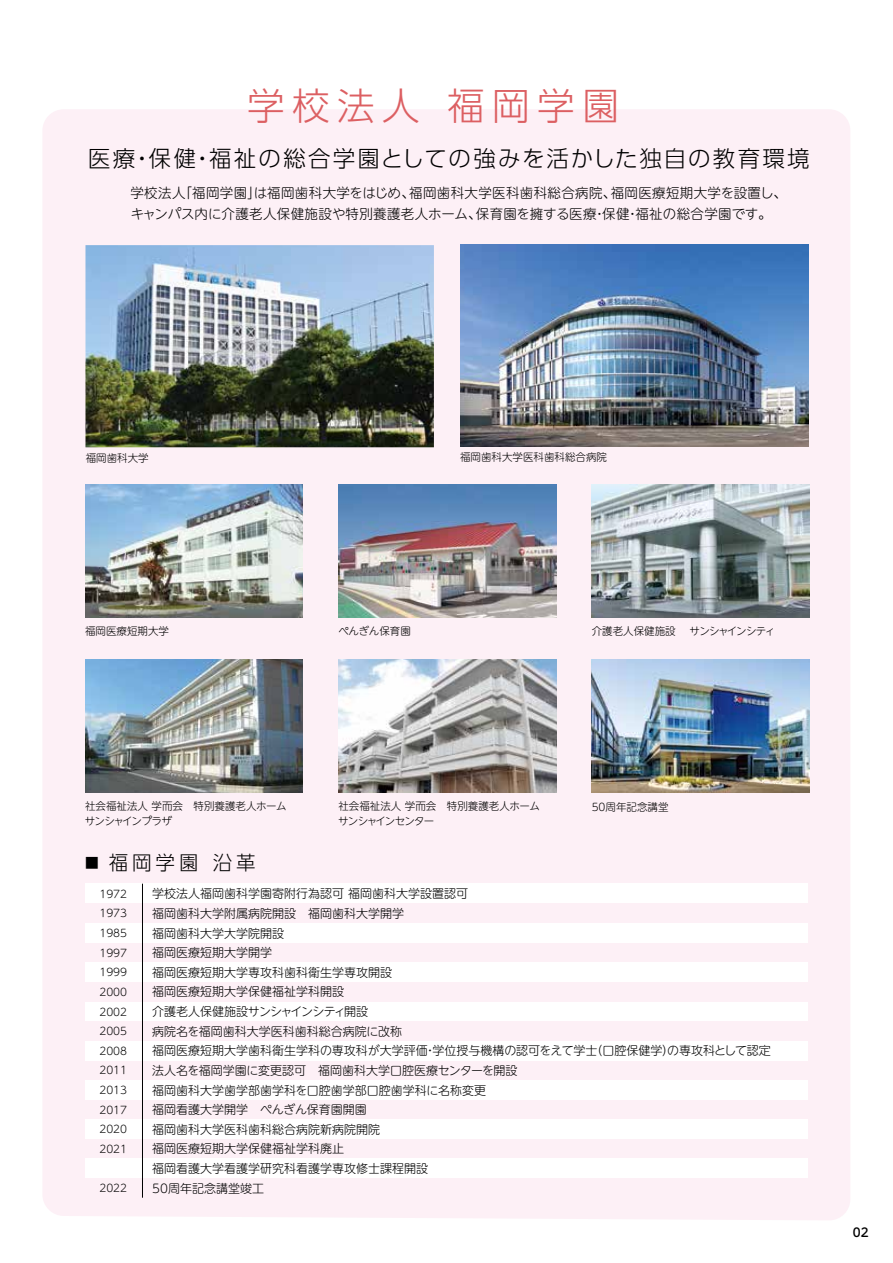
<style>
.page{position:relative;width:893px;height:1263px;background:#fff}
.page>*{position:absolute;margin:0;border:0;box-sizing:border-box;transform-origin:0 0}
.t1{font:300 37.5px "UD Shin Go Pro";letter-spacing:.2em;color:#dc5f62}
.t2{font:300 22.5px "UD Shin Go Pro";letter-spacing:.1em;color:#000}
.t3{font:300 19.5px "UD Shin Go Pro";letter-spacing:.2em;color:#000}
.t4{font:300 13.5px/21.8px "UD Shin M Go Pro";letter-spacing:.025em;color:#000;text-align:center}
.t5{font:300 12px/19.6px "UD Shin M Go Pro";color:#000}
.t6{font:500 12px "UD Shin M Go Pro";color:#000}
.t7{font:300 10.5px/19.6px "UD Shin M Go Pro";color:#000}
.t8{font:300 10.5px "UD Shin M Go Pro";letter-spacing:-.065em;color:#000}
.s1{font-size:13.65px}
</style>
<div class="page">
<div style="left:43px;top:109px;width:807px;height:1111px;background:#fdf0f6"></div>
<div style="left:85px;top:1099px;width:723px;height:20px;background:#fdf0f6"></div>
<div style="left:85px;top:1119px;width:723px;height:20px;background:#fff"></div>
<div style="left:85px;top:1139px;width:723px;height:19px;background:#fdf0f6"></div>
<div style="left:85px;top:1178px;width:723px;height:20px;background:#fdf0f6"></div>
<div style="left:85px;top:1158px;width:723px;height:20px;background:#fff"></div>
<div style="left:85px;top:1080px;width:723px;height:19px;background:#fff"></div>
<div style="left:85px;top:1060px;width:723px;height:20px;background:#fdf0f6"></div>
<div style="left:85px;top:1041px;width:723px;height:19px;background:#fff"></div>
<div style="left:85px;top:1021px;width:723px;height:20px;background:#fdf0f6"></div>
<div style="left:85px;top:1001px;width:723px;height:20px;background:#fff"></div>
<div style="left:85px;top:982px;width:723px;height:19px;background:#fdf0f6"></div>
<div style="left:85px;top:962px;width:723px;height:20px;background:#fff"></div>
<div style="left:85px;top:942px;width:723px;height:20px;background:#fdf0f6"></div>
<div style="left:85px;top:923px;width:723px;height:19px;background:#fff"></div>
<div style="left:85px;top:903px;width:723px;height:20px;background:#fdf0f6"></div>
<div style="left:85px;top:884px;width:723px;height:19px;background:#fff"></div>
<hr style="left:142px;top:884px;width:1px;height:314px;background:#000">
<img style="left:338px;top:660px;width:218px;height:133px">
<img style="left:85px;top:660px;width:218px;height:133px">
<img style="left:592px;top:485px;width:218px;height:133px">
<img style="left:338px;top:485px;width:218px;height:133px">
<img style="left:85px;top:485px;width:218px;height:133px">
<img style="left:460px;top:244px;width:348px;height:202px">
<img style="left:85px;top:245px;width:349px;height:202px">
<img style="left:592px;top:660px;width:218px;height:133px">
<h1 class="t1" style="left:247px;top:75px;width:374px">学校法人 福岡学園</h1>
<h2 class="t2" style="left:88px;top:141px;width:723px">医療・保健・福祉の総合学園としての強みを活かした独自の教育環境</h2>
<p class="t4" style="left:117px;top:181px;width:672px">　学校法人「福岡学園」は福岡歯科大学をはじめ、福岡歯科大学医科歯科総合病院、福岡医療短期大学を設置し、キャンパス内に介護老人保健施設や特別養護老人ホーム、保育園を擁する医療・保健・福祉の総合学園です。</p>
<p class="t7" style="left:86px;top:447px;width:65px">福岡歯科大学</p>
<p class="t7" style="left:460px;top:446px;width:148px">福岡歯科大学医科歯科総合病院</p>
<p class="t7" style="left:85px;top:621px;width:86px">福岡医療短期大学</p>
<p class="t7" style="left:338px;top:621px;width:74px">ぺんぎん保育園</p>
<p class="t8" style="left:592px;top:623px;width:185px">介護老人保健施設 　サンシャインシティ</p>
<p class="t7" style="left:85px;top:798px;width:203px;line-height:15px">社会福祉法人 学而会　特別養護老人ホームサンシャインプラザ</p>
<h3 class="t3" style="left:85px;top:847px;width:172px"><span class="s1">■</span> 福岡学園 沿革</h3>
<p class="t7" style="left:338px;top:798px;width:203px;line-height:15px">社会福祉法人 学而会　特別養護老人ホームサンシャインセンター</p>
<p class="t7" style="left:592px;top:796px;width:78px">50周年記念講堂</p>
<p class="t7" style="left:99px;top:883px;width:29px;text-align:justify">1972<br>1973<br>1985<br>1997<br>1999<br>2000<br>2002<br>2005<br>2008<br>2011<br>2013<br>2017<br>2020<br>2021</p>
<p class="t7" style="left:99px;top:1178px;width:29px">2022</p>
<p class="t5" style="left:152px;top:883px;width:620px">学校法人福岡歯科学園寄附行為認可 福岡歯科大学設置認可<br>福岡歯科大学附属病院開設　福岡歯科大学開学<br>福岡歯科大学大学院開設<br>福岡医療短期大学開学<br>福岡医療短期大学専攻科歯科衛生学専攻開設<br>福岡医療短期大学保健福祉学科開設<br>介護老人保健施設サンシャインシティ開設<br>病院名を福岡歯科大学医科歯科総合病院に改称<br>福岡医療短期大学歯科衛生学科の専攻科が大学評価・学位授与機構の認可をえて学士（口腔保健学）の専攻科として認定法人名を福岡学園に変更認可　福岡歯科大学口腔医療センターを開設<br>福岡歯科大学歯学部歯学科を口腔歯学部口腔歯学科に名称変更<br>福岡看護大学開学　ぺんぎん保育園開園<br>福岡歯科大学医科歯科総合病院新病院開院<br>福岡医療短期大学保健福祉学科廃止<br>福岡看護大学看護学研究科看護学専攻修士課程開設<br>50周年記念講堂竣工</p>
<p class="t6" style="left:853px;top:1223px;width:17px">02</p>
</div>
